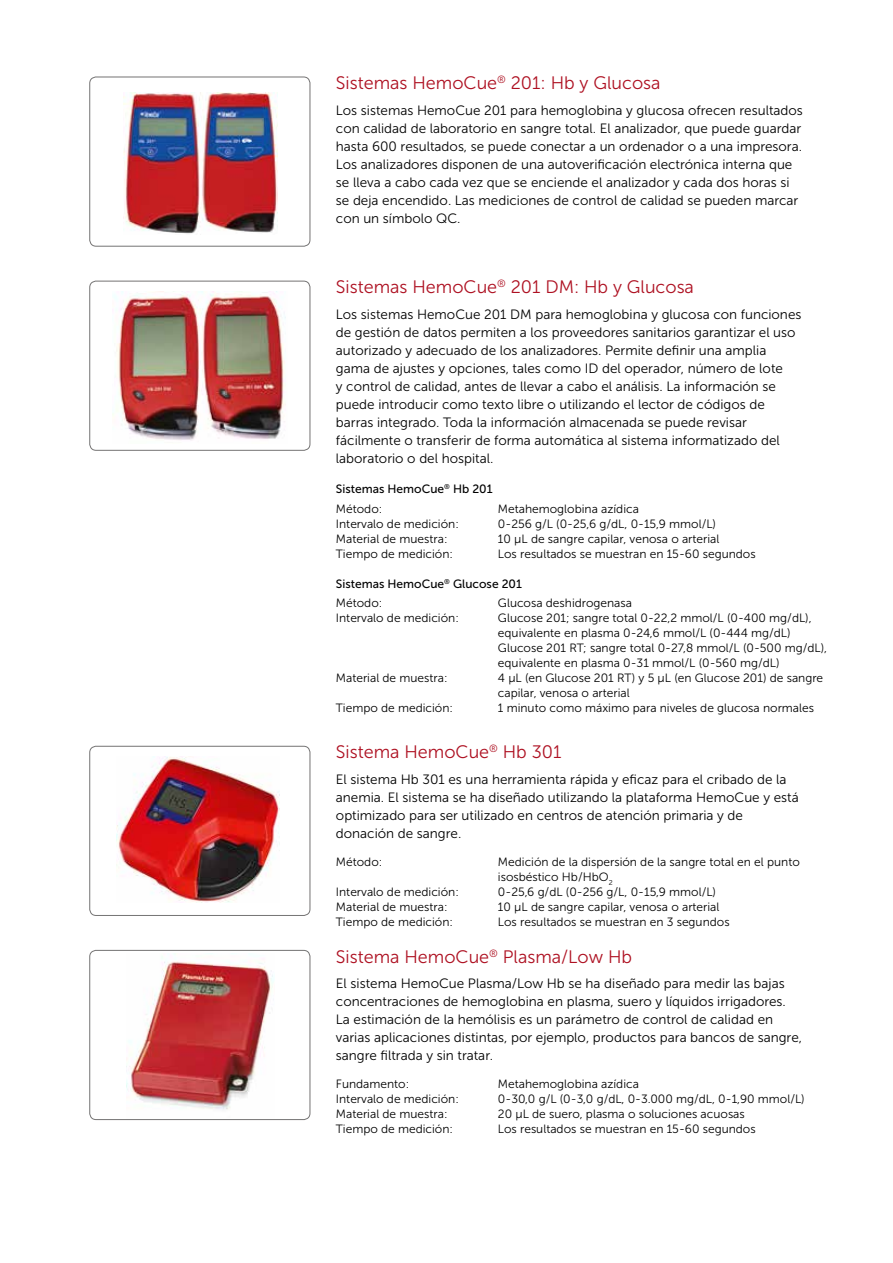
<style>
.page{position:relative;width:893px;height:1263px;background:#fff}
.page>*{position:absolute;margin:0;border:0;box-sizing:border-box;transform-origin:0 0}
.t1{font:18px "Museo Sans 300";color:#ae1122}
.t2{font:13.5px/18px "Museo Sans 300";color:#000}
.t3{font:12px/15px "Museo Sans 300";color:#000}
.t4{font:12px "Museo Sans 500";color:#000}
</style>
<div class="page">
<img style="left:116px;top:757px;width:163px;height:146px">
<div style="left:89px;top:746px;width:221px;height:170px;border:1px solid #747373;border-radius:6px"></div>
<img style="left:123px;top:92px;width:155px;height:142px">
<div style="left:89px;top:77px;width:221px;height:170px;border:1px solid #747373;border-radius:6px"></div>
<img style="left:113px;top:292px;width:173px;height:149px">
<div style="left:89px;top:281px;width:221px;height:170px;border:1px solid #747373;border-radius:6px"></div>
<img style="left:127px;top:953px;width:147px;height:157px">
<div style="left:89px;top:950px;width:221px;height:170px;border:1px solid #747373;border-radius:6px"></div>
<h1 class="t1" style="left:336px;top:73px;width:326px">Sistemas HemoCue<sup>®</sup> 201: Hb y Glucosa</h1>
<p class="t2" style="left:336px;top:101px;width:468px">Los sistemas HemoCue 201 para hemoglobina y glucosa ofrecen resultados con calidad de laboratorio en sangre total. El analizador, que puede guardar hasta 600 resultados, se puede conectar a un ordenador o a una impresora.<br>Los analizadores disponen de una autoverificación electrónica interna que se lleva a cabo cada vez que se enciende el analizador y cada dos horas si se deja encendido. Las mediciones de control de calidad se pueden marcar con un símbolo QC.</p>
<h1 class="t1" style="left:336px;top:277px;width:360px">Sistemas HemoCue<sup>®</sup> 201 DM: Hb y Glucosa</h1>
<p class="t2" style="left:336px;top:305px;width:467px">Los sistemas HemoCue 201 DM para hemoglobina y glucosa con funciones de gestión de datos permiten a los proveedores sanitarios garantizar el uso autorizado y adecuado de los analizadores. Permite definir una amplia gama de ajustes y opciones, tales como ID del operador, número de lote<br>y control de calidad, antes de llevar a cabo el análisis. La información se puede introducir como texto libre o utilizando el lector de códigos de barras integrado. Toda la información almacenada se puede revisar fácilmente o transferir de forma automática al sistema informatizado del laboratorio o del hospital.</p>
<p class="t4" style="left:336px;top:482px;width:158px">Sistemas HemoCue<sup>®</sup> Hb 201</p>
<p class="t3" style="left:336px;top:501px;width:48px">Método:</p>
<p class="t3" style="left:498px;top:501px;width:143px">Metahemoglobina azídica</p>
<p class="t3" style="left:336px;top:516px;width:124px">Intervalo de medición:</p>
<p class="t3" style="left:498px;top:516px;width:220px">0-256 g/L (0-25,6 g/dL, 0-15,9 mmol/L)</p>
<p class="t3" style="left:336px;top:531px;width:113px">Material de muestra:</p>
<p class="t3" style="left:498px;top:531px;width:223px">10 µL de sangre capilar, venosa o arterial</p>
<p class="t3" style="left:336px;top:546px;width:119px">Tiempo de medición:</p>
<p class="t3" style="left:498px;top:546px;width:259px">Los resultados se muestran en 15-60 segundos</p>
<p class="t4" style="left:336px;top:577px;width:188px">Sistemas HemoCue<sup>®</sup> Glucose 201</p>
<p class="t3" style="left:336px;top:595px;width:48px">Método:</p>
<p class="t3" style="left:498px;top:595px;width:136px">Glucosa deshidrogenasa</p>
<p class="t3" style="left:336px;top:610px;width:124px">Intervalo de medición:</p>
<p class="t3" style="left:498px;top:610px;width:331px">Glucose 201; sangre total 0-22,2 mmol/L (0-400 mg/dL), equivalente en plasma 0-24,6 mmol/L (0-444 mg/dL)<br>Glucose 201 RT; sangre total 0-27,8 mmol/L (0-500 mg/dL), equivalente en plasma 0-31 mmol/L (0-560 mg/dL)</p>
<p class="t3" style="left:336px;top:670px;width:113px">Material de muestra:</p>
<p class="t3" style="left:498px;top:670px;width:327px">4 µL (en Glucose 201 RT) y 5 µL (en Glucose 201) de sangre capilar, venosa o arterial</p>
<p class="t3" style="left:336px;top:700px;width:119px">Tiempo de medición:</p>
<p class="t3" style="left:498px;top:700px;width:318px">1 minuto como máximo para niveles de glucosa normales</p>
<h1 class="t1" style="left:336px;top:742px;width:227px">Sistema HemoCue<sup>®</sup> Hb 301</h1>
<p class="t2" style="left:336px;top:770px;width:464px">El sistema Hb 301 es una herramienta rápida y eficaz para el cribado de la anemia. El sistema se ha diseñado utilizando la plataforma HemoCue y está optimizado para ser utilizado en centros de atención primaria y de donación de sangre.</p>
<p class="t3" style="left:336px;top:854px;width:48px">Método:</p>
<p class="t3" style="left:498px;top:854px;width:303px">Medición de la dispersión de la sangre total en el punto isosbéstico Hb/HbO<sub>2</sub></p>
<p class="t3" style="left:336px;top:884px;width:124px">Intervalo de medición:</p>
<p class="t3" style="left:498px;top:884px;width:220px">0-25,6 g/dL (0-256 g/L, 0-15,9 mmol/L)</p>
<p class="t3" style="left:336px;top:899px;width:113px">Material de muestra:</p>
<p class="t3" style="left:498px;top:899px;width:223px">10 µL de sangre capilar, venosa o arterial</p>
<p class="t3" style="left:336px;top:914px;width:119px">Tiempo de medición:</p>
<p class="t3" style="left:498px;top:914px;width:233px">Los resultados se muestran en 3 segundos</p>
<h1 class="t1" style="left:336px;top:947px;width:298px">Sistema HemoCue<sup>®</sup> Plasma/Low Hb</h1>
<p class="t2" style="left:336px;top:974px;width:468px">El sistema HemoCue Plasma/Low Hb se ha diseñado para medir las bajas concentraciones de hemoglobina en plasma, suero y líquidos irrigadores.<br>La estimación de la hemólisis es un parámetro de control de calidad en varias aplicaciones distintas, por ejemplo, productos para bancos de sangre, sangre filtrada y sin tratar.</p>
<p class="t3" style="left:336px;top:1076px;width:75px">Fundamento:</p>
<p class="t3" style="left:498px;top:1076px;width:143px">Metahemoglobina azídica</p>
<p class="t3" style="left:336px;top:1091px;width:124px">Intervalo de medición:</p>
<p class="t3" style="left:498px;top:1091px;width:308px">0-30,0 g/L (0-3,0 g/dL, 0-3.000 mg/dL, 0-1,90 mmol/L)</p>
<p class="t3" style="left:336px;top:1106px;width:113px">Material de muestra:</p>
<p class="t3" style="left:498px;top:1106px;width:248px">20 µL de suero, plasma o soluciones acuosas</p>
<p class="t3" style="left:336px;top:1121px;width:119px">Tiempo de medición:</p>
<p class="t3" style="left:498px;top:1121px;width:259px">Los resultados se muestran en 15-60 segundos</p>
</div>
